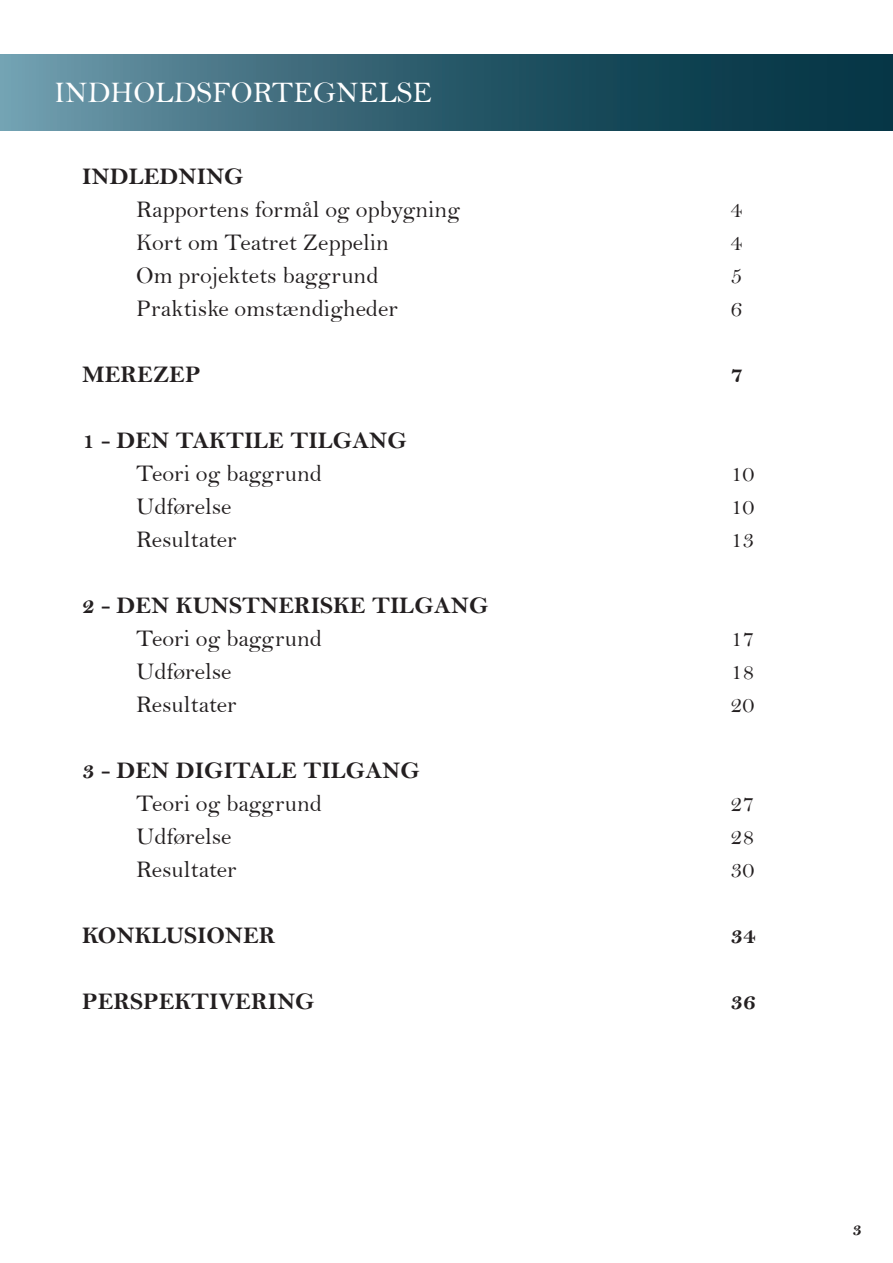
<style>
.page{position:relative;width:893px;height:1263px;background:#fff}
.page>*{position:absolute;margin:0;border:0;box-sizing:border-box;transform-origin:0 0}
.t1{font:30px "Bell";color:#fff}
.t2{font:24px "Bell";color:#231f20}
.t3{font:24px "Bell MT Bold";color:#231f20}
.t4{font:18px "Bell MT Bold";color:#231f20}
</style>
<div class="page">
<div style="left:0;top:54px;width:893px;height:77px;background:linear-gradient(to right,#6995a6,#002939)"></div>
<p class="t1" style="left:54px;top:75px;width:380px">INDHOLDSFORTEGNELSE</p>
<p class="t3" style="left:82px;top:162px;width:163px">INDLEDNING</p>
<p class="t2" style="left:136px;top:195px;width:325px">Rapportens formål og opbygning</p>
<p class="t2" style="left:730px;top:195px;width:13px">4</p>
<p class="t2" style="left:136px;top:228px;width:254px">Kort om Teatret Zeppelin</p>
<p class="t2" style="left:730px;top:228px;width:13px">4</p>
<p class="t2" style="left:136px;top:261px;width:244px">Om projektets baggrund</p>
<p class="t2" style="left:730px;top:261px;width:13px">5</p>
<p class="t2" style="left:136px;top:294px;width:263px">Praktiske omstændigheder</p>
<p class="t2" style="left:730px;top:294px;width:13px">6</p>
<p class="t3" style="left:82px;top:360px;width:120px">MEREZEP</p>
<p class="t3" style="left:730px;top:360px;width:14px">7</p>
<p class="t3" style="left:82px;top:426px;width:326px">1 - DEN TAKTILE TILGANG</p>
<p class="t2" style="left:136px;top:459px;width:187px">Teori og baggrund</p>
<p class="t2" style="left:730px;top:459px;width:25px">10</p>
<p class="t2" style="left:136px;top:492px;width:97px">Udførelse</p>
<p class="t2" style="left:730px;top:492px;width:25px">10</p>
<p class="t2" style="left:136px;top:525px;width:102px">Resultater</p>
<p class="t2" style="left:730px;top:525px;width:25px">13</p>
<p class="t3" style="left:82px;top:591px;width:408px">2 - DEN KUNSTNERISKE TILGANG</p>
<p class="t2" style="left:136px;top:624px;width:187px">Teori og baggrund</p>
<p class="t2" style="left:730px;top:624px;width:25px">17</p>
<p class="t2" style="left:136px;top:657px;width:97px">Udførelse</p>
<p class="t2" style="left:730px;top:657px;width:25px">18</p>
<p class="t2" style="left:136px;top:690px;width:102px">Resultater</p>
<p class="t2" style="left:730px;top:690px;width:25px">20</p>
<p class="t3" style="left:82px;top:756px;width:339px">3 - DEN DIGITALE TILGANG</p>
<p class="t2" style="left:136px;top:789px;width:187px">Teori og baggrund</p>
<p class="t2" style="left:730px;top:789px;width:25px">27</p>
<p class="t2" style="left:136px;top:822px;width:97px">Udførelse</p>
<p class="t2" style="left:730px;top:822px;width:25px">28</p>
<p class="t2" style="left:136px;top:855px;width:102px">Resultater</p>
<p class="t2" style="left:730px;top:855px;width:25px">30</p>
<p class="t3" style="left:82px;top:921px;width:195px">KONKLUSIONER</p>
<p class="t3" style="left:730px;top:921px;width:27px">34</p>
<p class="t3" style="left:82px;top:987px;width:234px">PERSPEKTIVERING</p>
<p class="t3" style="left:730px;top:987px;width:27px">36</p>
<p class="t4" style="left:853px;top:1218px;width:11px">3</p>
</div>
